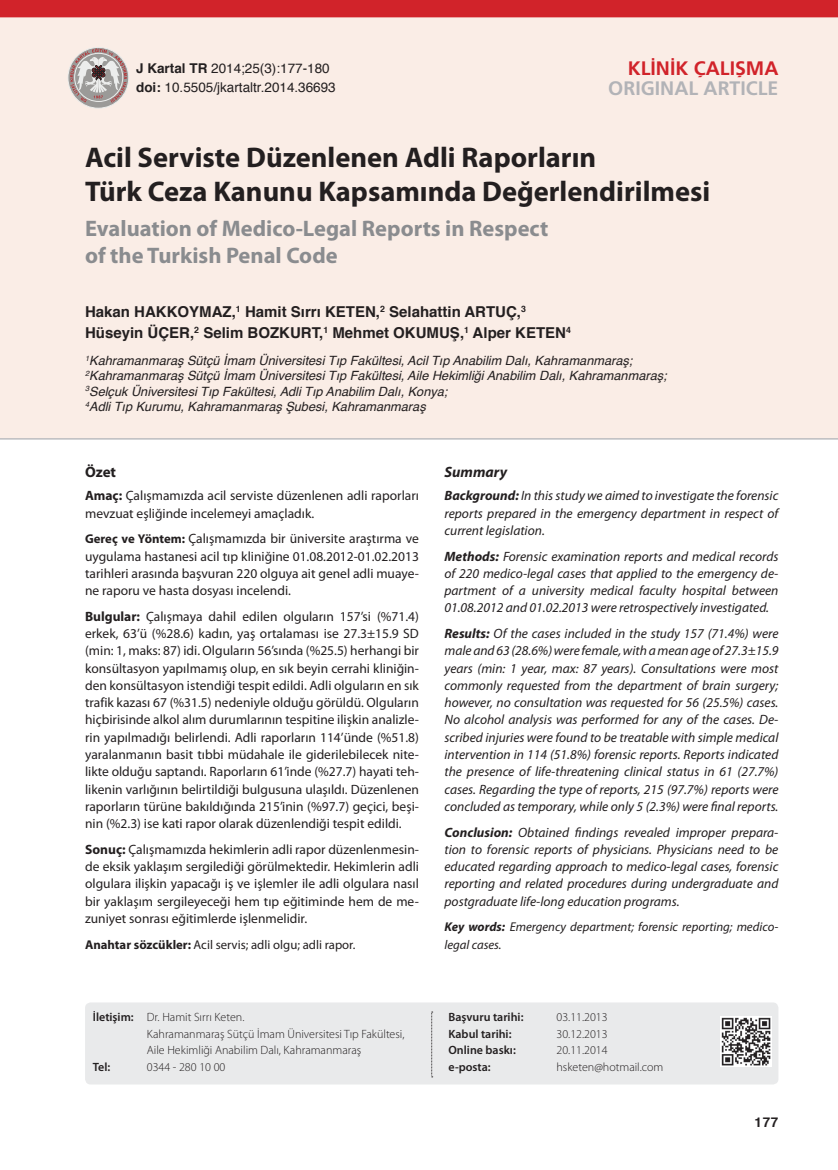
<style>
.page{position:relative;width:838px;height:1170px;background:#fff}
.page>*{position:absolute;margin:0;border:0;box-sizing:border-box;transform-origin:0 0}
.t1{font:700 28.5px/33px "Myriad Pro";color:#231f20}
.t2{font:700 22.5px/27px "Myriad Pro";color:#8a8c8f}
.t3{font:19.5px "Frutiger Bold Tr";color:#b2b3b7}
.t4{font:19.5px "Frutiger Bold Tr";color:#d1232a}
.t5{font:700 15px/21px "Helvetica";color:#231f20}
.t6{font:italic 700 15px "Myriad Pro";color:#231f20}
.t7{font:700 15px "Myriad Pro";color:#231f20}
.t8{font:13.5px/17.2px "Myriad Pro";color:#231f20;text-align:justify}
.t9{font:italic 13.5px/17.2px "Myriad Pro";color:#231f20;text-align:justify}
.t10{font:13.5px/19.5px "Helvetica";color:#231f20}
.t11{font:700 13.5px "Helvetica";color:#231f20}
.t12{font:italic 12.75px/15.3px "Helvetica";color:#231f20}
.t13{font:italic 12.75px/17.2px "Myriad Pro";color:#231f20}
.t14{font:12.75px "Myriad Pro";color:#231f20}
.t15{font:300 12px/16.5px "Myriad Pro";color:#231f20}
.t16{font:600 12px "Myriad Pro";color:#231f20}
.s1{font-weight:700}
.s2{font-weight:700;font-size:12.75px}
.s3{font-weight:600}
</style>
<div class="page">
<div style="left:0;top:0;width:838px;height:438px;background:#faede6"></div>
<div style="left:68px;top:47px;width:61px;height:61px;background:#9b9a98;border-radius:50%"></div>
<div style="left:68px;top:47px;width:61px;height:61px;border:1px solid #ecedec;border-radius:50%"></div>
<svg style="left:70px;top:48px;width:57px;height:55px"></svg>
<div style="left:0;top:0;width:838px;height:17px;background:#d1232a"></div>
<hr style="left:0;top:438px;width:838px;height:1px;background:#bcbdc0">
<div style="left:85px;top:1002px;width:693px;height:82px;background:#e9eaeb;border-radius:6px"></div>
<svg style="left:431px;top:1011px;width:2px;height:66px"></svg>
<img style="left:721px;top:1016px;width:50px;height:50px">
<p class="t10" style="left:136px;top:59px;width:201px"><span class="s1">J Kartal TR</span> 2014;25(3):177-180 <span class="s1">doi:</span> 10.5505/jkartaltr.2014.36693</p>
<h3 class="t4" style="left:628px;top:57px;width:152px">KLİNİK ÇALIŞMA</h3>
<h3 class="t3" style="left:608px;top:76px;width:172px">ORIGINAL ARTICLE</h3>
<h1 class="t1" style="left:85px;top:140px;width:626px">Acil Serviste Düzenlenen Adli Raporların<br>Türk Ceza Kanunu Kapsamında Değerlendirilmesi</h1>
<h2 class="t2" style="left:85px;top:214px;width:465px">Evaluation of Medico-Legal Reports in Respect of the Turkish Penal Code</h2>
<p class="t5" style="left:85px;top:302px;width:487px">Hakan HAKKOYMAZ,<sup>1</sup> Hamit Sırrı KETEN,<sup>2</sup> Selahattin ARTUÇ,<sup>3<br></sup>Hüseyin ÜÇER,<sup>2</sup> Selim BOZKURT,<sup>1</sup> Mehmet OKUMUŞ,<sup>1</sup> Alper KETEN<sup>4</sup></p>
<p class="t12" style="left:85px;top:353px;width:583px"><sup>1</sup>Kahramanmaraş Sütçü İmam Üniversitesi Tıp Fakültesi, Acil Tıp Anabilim Dalı, Kahramanmaraş; <sup>2</sup>Kahramanmaraş Sütçü İmam Üniversitesi Tıp Fakültesi, Aile Hekimliği Anabilim Dalı, Kahramanmaraş; <sup>3</sup>Selçuk Üniversitesi Tıp Fakültesi, Adli Tıp Anabilim Dalı, Konya;<br><sup>4</sup>Adli Tıp Kurumu, Kahramanmaraş Şubesi, Kahramanmaraş</p>
<p class="t7" style="left:85px;top:462px;width:33px">Özet</p>
<p class="t8" style="left:85px;top:487px;width:335px"><span class="s1">Amaç:</span> Çalışmamızda acil serviste düzenlenen adli raporları mevzuat eşliğinde incelemeyi amaçladık.</p>
<p class="t8" style="left:85px;top:530px;width:335px"><span class="s2">Gereç ve Yöntem:</span> Çalışmamızda bir üniversite araştırma ve uygulama hastanesi acil tıp kliniğine 01.08.2012-01.02.2013 tarihleri arasında başvuran 220 olguya ait genel adli muaye&shy;ne raporu ve hasta dosyası incelendi.</p>
<p class="t8" style="left:85px;top:607px;width:335px"><span class="s1">Bulgular:</span> Çalışmaya dahil edilen olguların 157’si (%71.4) erkek, 63’ü (%28.6) kadın, yaş ortalaması ise 27.3±15.9 SD (min: 1, maks: 87) idi. Olguların 56’sında (%25.5) herhangi bir konsültasyon yapılmamış olup, en sık beyin cerrahi kliniğin&shy;den konsültasyon istendiği tespit edildi. Adli olguların en sık trafik kazası 67 (%31.5) nedeniyle olduğu görüldü. Olguların hiçbirisinde alkol alım durumlarının tespitine ilişkin analizle&shy;rin yapılmadığı belirlendi. Adli raporların 114’ünde (%51.8) yaralanmanın basit tıbbi müdahale ile giderilebilecek nite&shy;likte olduğu saptandı. Raporların 61’inde (%27.7) hayati teh&shy;likenin varlığının belirtildiği bulgusuna ulaşıldı. Düzenlenen raporların türüne bakıldığında 215’inin (%97.7) geçici, beşi&shy;nin (%2.3) ise kati rapor olarak düzenlendiği tespit edildi.</p>
<p class="t8" style="left:85px;top:840px;width:335px"><span class="s1">Sonuç:</span> Çalışmamızda hekimlerin adli rapor düzenlenmesin&shy;de eksik yaklaşım sergilediği görülmektedir. Hekimlerin adli olgulara ilişkin yapacağı iş ve işlemler ile adli olgulara nasıl bir yaklaşım sergileyeceği hem tıp eğitiminde hem de me&shy;zuniyet sonrası eğitimlerde işlenmelidir.</p>
<p class="t14" style="left:85px;top:936px;width:272px"><span class="s1">Anahtar sözcükler:</span> Acil servis; adli olgu; adli rapor.</p>
<p class="t15" style="left:147px;top:1008px;width:259px;text-indent:-54px"><span class="s3">İletişim:</span> Dr. Hamit Sırrı Keten.<br>Kahramanmaraş Sütçü İmam Üniversitesi Tıp Fakültesi,<br>Aile Hekimliği Anabilim Dalı, Kahramanmaraş</p>
<p class="t16" style="left:93px;top:1058px;width:19px">Tel:</p>
<p class="t15" style="left:147px;top:1058px;width:80px">0344 - 280 10 00</p>
<p class="t6" style="left:444px;top:462px;width:64px">Summary</p>
<p class="t9" style="left:444px;top:487px;width:335px"><span class="s1">Background:</span> In this study we aimed to investigate the forensic reports prepared in the emergency department in respect of current legislation.</p>
<p class="t9" style="left:444px;top:547px;width:335px"><span class="s1">Methods:</span> Forensic examination reports and medical records of 220 medico-legal cases that applied to the emergency de&shy;partment of a university medical faculty hospital between 01.08.2012 and 01.02.2013 were retrospectively investigated.</p>
<p class="t9" style="left:444px;top:624px;width:335px"><span class="s1">Results:</span> Of the cases included in the study 157 (71.4%) were male and 63 (28.6%) were female, with a mean age of 27.3±15.9 years (min: 1 year, max: 87 years). Consultations were most commonly requested from the department of brain surgery; however, no consultation was requested for 56 (25.5%) cases.<br>No alcohol analysis was performed for any of the cases. De&shy;scribed injuries were found to be treatable with simple medical intervention in 114 (51.8%) forensic reports. Reports indicated the presence of life-threatening clinical status in 61 (27.7%) cases. Regarding the type of reports, 215 (97.7%) reports were concluded as temporary, while only 5 (2.3%) were final reports.</p>
<p class="t9" style="left:444px;top:823px;width:335px"><span class="s1">Conclusion:</span> Obtained findings revealed improper prepara&shy;tion to forensic reports of physicians. Physicians need to be educated regarding approach to medico-legal cases, forensic reporting and related procedures during undergraduate and postgraduate life-long education programs.</p>
<p class="t13" style="left:444px;top:918px;width:335px"><span class="s1">Key words:</span> Emergency department; forensic reporting; medico&shy;legal cases.</p>
<p class="t16" style="left:448px;top:1009px;width:76px">Başvuru tarihi:</p>
<p class="t15" style="left:556px;top:1008px;width:53px">03.11.2013</p>
<p class="t16" style="left:448px;top:1025px;width:64px">Kabul tarihi:</p>
<p class="t15" style="left:556px;top:1025px;width:53px">30.12.2013</p>
<p class="t16" style="left:448px;top:1042px;width:69px">Online baskı:</p>
<p class="t15" style="left:556px;top:1041px;width:53px">20.11.2014</p>
<p class="t16" style="left:448px;top:1058px;width:44px">e-posta:</p>
<p class="t15" style="left:556px;top:1058px;width:108px">hsketen@hotmail.com</p>
<p class="t11" style="left:754px;top:1113px;width:25px">177</p>
</div>
